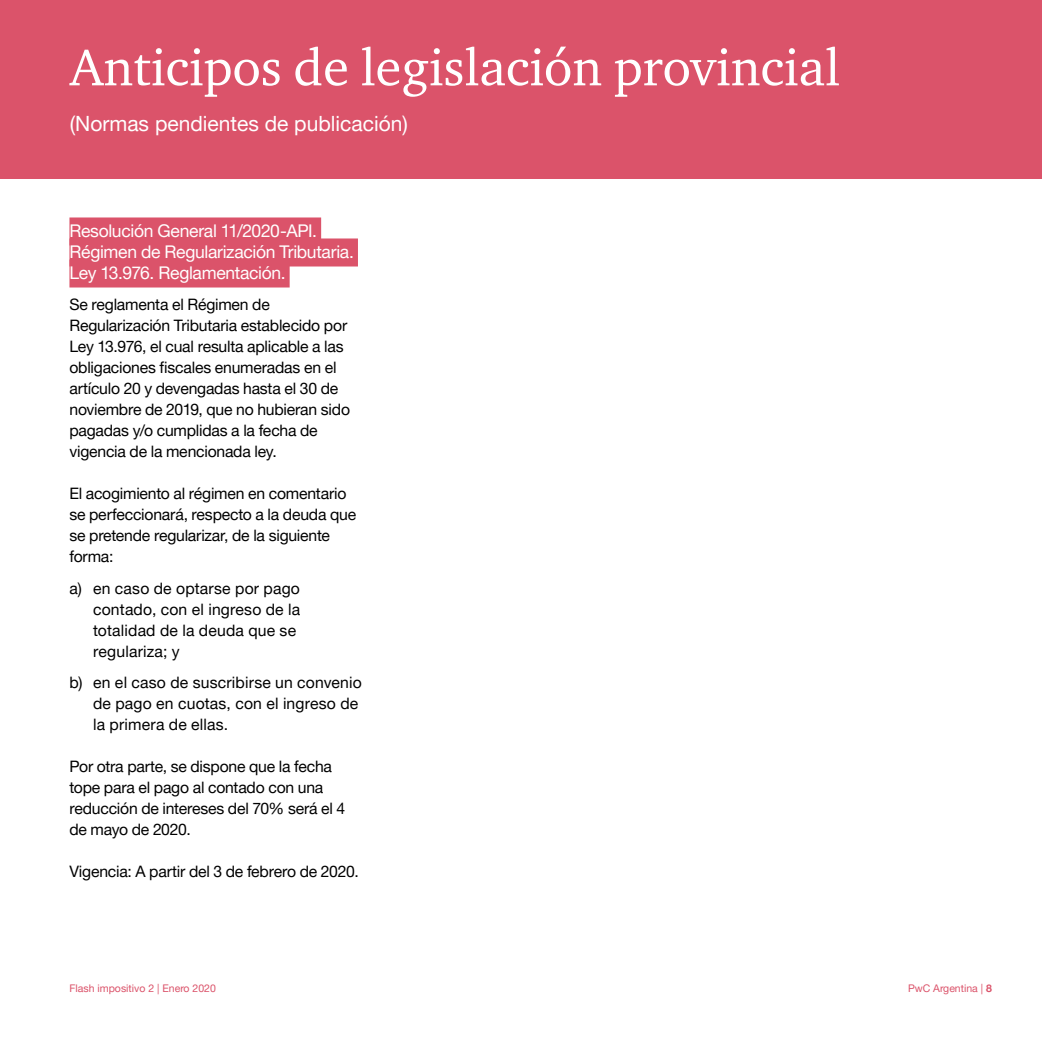
<style>
.page{position:relative;width:1042px;height:1042px;background:#fff}
.page>*{position:absolute;margin:0;border:0;box-sizing:border-box;transform-origin:0 0}
.t1{font:52.5px "ITC Charter Com";color:#fff}
.t2{font:21px "Helvetica Neue LT Pro";color:#fff}
.t3{font:17.5px/21px "Helvetica Neue LT Pro";letter-spacing:-.02em;color:#fff}
.t4{font:15.75px/21px "Helvetica Neue LT Pro";letter-spacing:-.015em;color:#000}
.t5{font:15.75px/21px "Helvetica Neue LT Pro";letter-spacing:.01em;color:#000}
.t6{font:10.5px "Helvetica Neue LT Pro";color:#db536a}
.s1{font-weight:700}
</style>
<div class="page">
<div style="left:69px;top:217px;width:252px;height:28px;background:#db536a"></div>
<div style="left:69px;top:238px;width:289px;height:28px;background:#db536a"></div>
<div style="left:69px;top:259px;width:221px;height:28px;background:#db536a"></div>
<div style="left:0;top:0;width:1042px;height:179px;background:#db536a"></div>
<h1 class="t1" style="left:70px;top:35px;width:771px">Anticipos de legislación provincial</h1>
<h2 class="t2" style="left:70px;top:110px;width:340px">(Normas pendientes de publicación)</h2>
<p class="t3" style="left:69px;top:220px;width:286px">Resolución General 11/2020-API.<br>Régimen de Regularización Tributaria.<br>Ley 13.976. Reglamentación.</p>
<p class="t4" style="left:69px;top:294px;width:282px">Se reglamenta el Régimen de Regularización Tributaria establecido por Ley 13.976, el cual resulta aplicable a las obligaciones fiscales enumeradas en el artículo 20 y devengadas hasta el 30 de noviembre de 2019, que no hubieran sido pagadas y/o cumplidas a la fecha de vigencia de la mencionada ley.</p>
<p class="t4" style="left:69px;top:483px;width:288px">El acogimiento al régimen en comentario se perfeccionará, respecto a la deuda que se pretende regularizar, de la siguiente forma:</p>
<p class="t5" style="left:93px;top:577px;width:209px;text-indent:-24px">a) en caso de optarse por pago contado, con el ingreso de la totalidad de la deuda que se regulariza; y</p>
<p class="t5" style="left:93px;top:672px;width:270px;text-indent:-24px">b) en el caso de suscribirse un convenio de pago en cuotas, con el ingreso de la primera de ellas.</p>
<p class="t4" style="left:69px;top:756px;width:277px">Por otra parte, se dispone que la fecha tope para el pago al contado con una reducción de intereses del 70% será el 4 de mayo de 2020.</p>
<p class="t4" style="left:69px;top:861px;width:291px">Vigencia: A partir del 3 de febrero de 2020.</p>
<p class="t6" style="left:69px;top:982px;width:148px">Flash impositivo 2 | Enero 2020</p>
<p class="t6" style="left:908px;top:982px;width:85px">PwC Argentina | <span class="s1">8</span></p>
</div>
